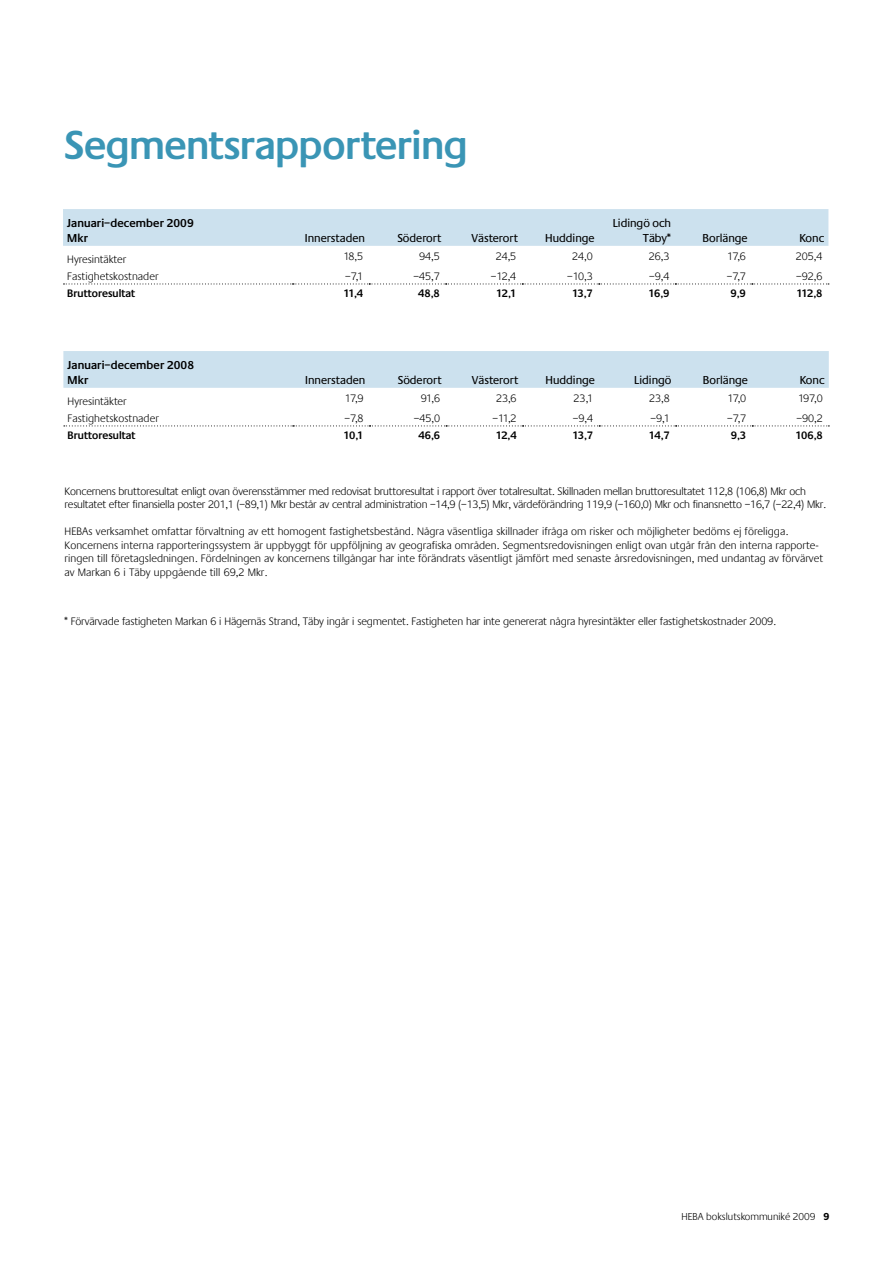
<style>
.page{position:relative;width:893px;height:1263px;background:#fff}
.page>*{position:absolute;margin:0;border:0;box-sizing:border-box;transform-origin:0 0}
.t1{font:600 42px "Praxis";letter-spacing:-.005em;color:#3a95b5}
.t2{font:12px/15px "Praxis";color:#000;text-align:right}
.t3{font:600 12px/15px "Praxis";letter-spacing:.01em;color:#000}
.t4{font:300 11.25px/13.5px "Praxis";letter-spacing:.005em;color:#000}
.t5{font:300 11.25px/13.5px "Praxis";letter-spacing:-.02em;color:#000}
.t6{font:600 11.25px "Praxis";letter-spacing:.005em;color:#000}
.t7{font:300 10.5px "Praxis";color:#000}
.s1{font-weight:700}
</style>
<div class="page">
<div style="left:63px;top:209px;width:765px;height:37px;background:#cce1ee"></div>
<svg style="left:63px;top:283px;width:766px;height:1px"></svg>
<div style="left:63px;top:351px;width:766px;height:37px;background:#cce1ee"></div>
<svg style="left:64px;top:425px;width:765px;height:1px"></svg>
<h1 class="t1" style="left:64px;top:122px;width:405px">Segmentsrapportering</h1>
<p class="t3" style="left:67px;top:215px;width:128px">Januari–december 2009<br>Mkr</p>
<p class="t2" style="left:305px;top:230px;width:62px">Innerstaden</p>
<p class="t2" style="left:397px;top:230px;width:46px">Söderort</p>
<p class="t2" style="left:472px;top:230px;width:48px">Västerort</p>
<p class="t2" style="left:545px;top:230px;width:51px">Huddinge</p>
<p class="t2" style="left:613px;top:215px;width:60px">Lidingö och<br>Täby*</p>
<p class="t2" style="left:702px;top:230px;width:47px">Borlänge</p>
<p class="t2" style="left:799px;top:230px;width:26px">Konc</p>
<p class="t4" style="left:67px;top:253px;width:60px">Hyresintäkter</p>
<p class="t4" style="left:343px;top:250px;width:21px">18,5</p>
<p class="t4" style="left:419px;top:250px;width:22px">94,5</p>
<p class="t4" style="left:496px;top:250px;width:22px">24,5</p>
<p class="t4" style="left:572px;top:250px;width:22px">24,0</p>
<p class="t4" style="left:649px;top:250px;width:22px">26,3</p>
<p class="t4" style="left:727px;top:250px;width:20px">17,6</p>
<p class="t4" style="left:796px;top:250px;width:28px">205,4</p>
<p class="t4" style="left:67px;top:270px;width:93px">Fastighetskostnader</p>
<p class="t4" style="left:345px;top:270px;width:20px">–7,1</p>
<p class="t4" style="left:413px;top:270px;width:28px">–45,7</p>
<p class="t4" style="left:491px;top:270px;width:27px">–12,4</p>
<p class="t4" style="left:567px;top:270px;width:27px">–10,3</p>
<p class="t4" style="left:649px;top:270px;width:22px">–9,4</p>
<p class="t4" style="left:727px;top:270px;width:21px">–7,7</p>
<p class="t4" style="left:796px;top:270px;width:28px">–92,6</p>
<p class="t6" style="left:67px;top:287px;width:69px">Bruttoresultat</p>
<p class="t6" style="left:344px;top:287px;width:21px">11,4</p>
<p class="t6" style="left:418px;top:287px;width:23px">48,8</p>
<p class="t6" style="left:496px;top:287px;width:22px">12,1</p>
<p class="t6" style="left:572px;top:287px;width:22px">13,7</p>
<p class="t6" style="left:648px;top:287px;width:22px">16,9</p>
<p class="t6" style="left:731px;top:287px;width:17px">9,9</p>
<p class="t6" style="left:796px;top:287px;width:27px">112,8</p>
<p class="t3" style="left:68px;top:357px;width:128px">Januari–december 2008<br>Mkr</p>
<p class="t2" style="left:305px;top:372px;width:62px">Innerstaden</p>
<p class="t2" style="left:398px;top:372px;width:46px">Söderort</p>
<p class="t2" style="left:472px;top:372px;width:48px">Västerort</p>
<p class="t2" style="left:545px;top:372px;width:51px">Huddinge</p>
<p class="t2" style="left:634px;top:372px;width:39px">Lidingö</p>
<p class="t2" style="left:703px;top:372px;width:47px">Borlänge</p>
<p class="t2" style="left:800px;top:372px;width:26px">Konc</p>
<p class="t4" style="left:68px;top:395px;width:60px">Hyresintäkter</p>
<p class="t4" style="left:345px;top:392px;width:20px">17,9</p>
<p class="t4" style="left:421px;top:392px;width:21px">91,6</p>
<p class="t4" style="left:496px;top:392px;width:22px">23,6</p>
<p class="t4" style="left:574px;top:392px;width:21px">23,1</p>
<p class="t4" style="left:649px;top:392px;width:22px">23,8</p>
<p class="t4" style="left:728px;top:392px;width:20px">17,0</p>
<p class="t4" style="left:798px;top:392px;width:26px">197,0</p>
<p class="t4" style="left:68px;top:411px;width:93px">Fastighetskostnader</p>
<p class="t4" style="left:344px;top:411px;width:21px">–7,8</p>
<p class="t4" style="left:414px;top:411px;width:28px">–45,0</p>
<p class="t4" style="left:492px;top:411px;width:26px">–11,2</p>
<p class="t4" style="left:573px;top:411px;width:22px">–9,4</p>
<p class="t4" style="left:650px;top:411px;width:21px">–9,1</p>
<p class="t4" style="left:727px;top:411px;width:21px">–7,7</p>
<p class="t4" style="left:796px;top:411px;width:28px">–90,2</p>
<p class="t6" style="left:68px;top:429px;width:69px">Bruttoresultat</p>
<p class="t6" style="left:343px;top:429px;width:22px">10,1</p>
<p class="t6" style="left:418px;top:429px;width:23px">46,6</p>
<p class="t6" style="left:496px;top:429px;width:22px">12,4</p>
<p class="t6" style="left:572px;top:429px;width:22px">13,7</p>
<p class="t6" style="left:649px;top:429px;width:22px">14,7</p>
<p class="t6" style="left:731px;top:429px;width:17px">9,3</p>
<p class="t6" style="left:796px;top:429px;width:29px">106,8</p>
<p class="t5" style="left:65px;top:484px;width:763px">Koncernens bruttoresultat enligt ovan överensstämmer med redovisat bruttoresultat i rapport över totalresultat. Skillnaden mellan bruttoresultatet 112,8 (106,8) Mkr och resultatet efter finansiella poster 201,1 (–89,1) Mkr består av central administration –14,9 (–13,5) Mkr, värdeförändring 119,9 (–160,0) Mkr och finansnetto –16,7 (–22,4) Mkr.</p>
<p class="t4" style="left:65px;top:525px;width:760px">HEBAs verksamhet omfattar förvaltning av ett homogent fastighetsbestånd. Några väsentliga skillnader ifråga om risker och möjligheter bedöms ej föreligga.<br>Koncernens interna rapporteringssystem är uppbyggt för uppföljning av geografiska områden. Segmentsredovisningen enligt ovan utgår från den interna rapporte&shy;ringen till företagsledningen. Fördelningen av koncernens tillgångar har inte förändrats väsentligt jämfört med senaste årsredovisningen, med undantag av förvärvet av Markan 6 i Täby uppgående till 69,2 Mkr.</p>
<p class="t4" style="left:64px;top:615px;width:713px">* Förvärvade fastigheten Markan 6 i Hägernäs Strand, Täby ingår i segmentet. Fastigheten har inte genererat några hyresintäkter eller fastighetskostnader 2009.</p>
<p class="t7" style="left:681px;top:1211px;width:149px">HEBA bokslutskommuniké 2009 <span class="s1">9</span></p>
</div>
